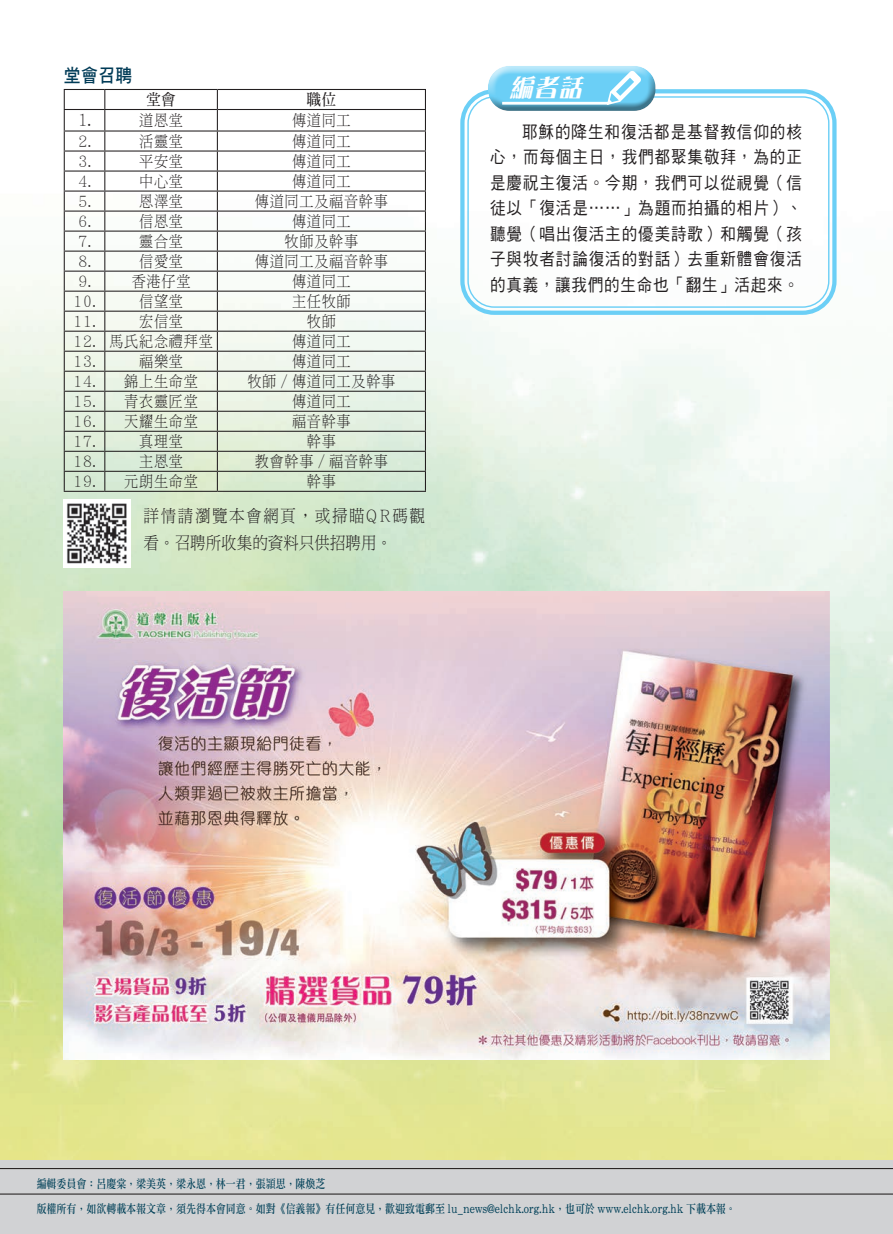
<style>
.page{position:relative;width:893px;height:1234px;background:#fff}
.page>*{position:absolute;margin:0;border:0;box-sizing:border-box;transform-origin:0 0}
.內文{font:italic 24px "DF Ya Song HK W9";color:#fff;scale:.95 1}
.sub-head{font:18.75px "DF Hei HK W7";color:#003b57;scale:.9 1}
.內文-2{font:17.25px/25.5px "DF Hei HK W5";letter-spacing:.06em;color:#231f20;text-align:justify;scale:.9 1}
.內文-3{font:17.25px/27px "DF Ming HK W3";letter-spacing:.105em;color:#231f20;scale:.9 1}
.內文-4{font:15.75px "DF Ming HK W3";letter-spacing:.05em;color:#231f20;scale:.9 1}
.內文-5{font:15.75px "DF Ming HK W7";color:#231f20;scale:.9 1}
.t1{font:12px "DF Li Song HK W5";color:#004058;scale:.83 1}
.s1{font-family:"DF Ming HK W7"}
</style>
<div class="page">
<img style="left:0;top:88px;width:893px;height:1072px">
<div style="left:0;top:1160px;width:893px;height:73px;background:#d1d2d4"></div>
<hr style="left:0;top:1167px;width:893px;height:1px;background:#231f20">
<hr style="left:0;top:1193px;width:893px;height:1px;background:#231f20">
<div style="left:465px;top:91px;width:367px;height:224px;background:#fff;border-radius:30px"></div>
<div style="left:460px;top:89px;width:377px;height:226px;border:4px solid #6bcff6;border-radius:32px"></div>
<div style="left:467px;top:96px;width:362px;height:212px;border:1px solid #6bcff6;border-radius:26px"></div>
<div style="left:487px;top:63px;width:170px;height:36px;background:#fff;opacity:.75"></div>
<div style="left:487px;top:71px;width:170px;height:40px;background:#231f20;opacity:.5"></div>
<svg style="left:607px;top:71px;width:34px;height:34px"></svg>
<hr style="left:502px;top:102px;width:107px;height:3px;background:#fff">
<img style="left:64px;top:591px;width:765px;height:468px">
<hr style="left:64px;top:89px;width:41px;height:1px;background:#231f20">
<hr style="left:105px;top:89px;width:112px;height:1px;background:#231f20">
<hr style="left:217px;top:89px;width:209px;height:1px;background:#231f20">
<hr style="left:64px;top:109px;width:41px;height:1px;background:#231f20">
<hr style="left:105px;top:109px;width:112px;height:1px;background:#231f20">
<hr style="left:217px;top:109px;width:209px;height:1px;background:#231f20">
<hr style="left:64px;top:130px;width:41px;height:1px;background:#231f20">
<hr style="left:105px;top:130px;width:112px;height:1px;background:#231f20">
<hr style="left:217px;top:130px;width:209px;height:1px;background:#231f20">
<hr style="left:64px;top:150px;width:41px;height:1px;background:#231f20">
<hr style="left:105px;top:150px;width:112px;height:1px;background:#231f20">
<hr style="left:217px;top:150px;width:209px;height:1px;background:#231f20">
<hr style="left:64px;top:170px;width:41px;height:1px;background:#231f20">
<hr style="left:105px;top:170px;width:112px;height:1px;background:#231f20">
<hr style="left:217px;top:170px;width:209px;height:1px;background:#231f20">
<hr style="left:64px;top:190px;width:41px;height:1px;background:#231f20">
<hr style="left:105px;top:190px;width:112px;height:1px;background:#231f20">
<hr style="left:217px;top:190px;width:209px;height:1px;background:#231f20">
<hr style="left:64px;top:210px;width:41px;height:1px;background:#231f20">
<hr style="left:105px;top:210px;width:112px;height:1px;background:#231f20">
<hr style="left:217px;top:210px;width:209px;height:1px;background:#231f20">
<hr style="left:64px;top:230px;width:41px;height:1px;background:#231f20">
<hr style="left:105px;top:230px;width:112px;height:1px;background:#231f20">
<hr style="left:217px;top:230px;width:209px;height:1px;background:#231f20">
<hr style="left:64px;top:250px;width:41px;height:1px;background:#231f20">
<hr style="left:105px;top:250px;width:112px;height:1px;background:#231f20">
<hr style="left:217px;top:250px;width:209px;height:1px;background:#231f20">
<hr style="left:64px;top:270px;width:41px;height:1px;background:#231f20">
<hr style="left:105px;top:270px;width:112px;height:1px;background:#231f20">
<hr style="left:217px;top:270px;width:209px;height:1px;background:#231f20">
<hr style="left:64px;top:290px;width:41px;height:1px;background:#231f20">
<hr style="left:105px;top:290px;width:112px;height:1px;background:#231f20">
<hr style="left:217px;top:290px;width:209px;height:1px;background:#231f20">
<hr style="left:64px;top:310px;width:41px;height:1px;background:#231f20">
<hr style="left:105px;top:310px;width:112px;height:1px;background:#231f20">
<hr style="left:217px;top:310px;width:209px;height:1px;background:#231f20">
<hr style="left:64px;top:330px;width:41px;height:1px;background:#231f20">
<hr style="left:105px;top:330px;width:112px;height:1px;background:#231f20">
<hr style="left:217px;top:330px;width:209px;height:1px;background:#231f20">
<hr style="left:64px;top:350px;width:41px;height:1px;background:#231f20">
<hr style="left:105px;top:350px;width:112px;height:1px;background:#231f20">
<hr style="left:217px;top:350px;width:209px;height:1px;background:#231f20">
<hr style="left:64px;top:370px;width:41px;height:1px;background:#231f20">
<hr style="left:105px;top:370px;width:112px;height:1px;background:#231f20">
<hr style="left:217px;top:370px;width:209px;height:1px;background:#231f20">
<hr style="left:64px;top:390px;width:41px;height:1px;background:#231f20">
<hr style="left:105px;top:390px;width:112px;height:1px;background:#231f20">
<hr style="left:217px;top:390px;width:209px;height:1px;background:#231f20">
<hr style="left:64px;top:410px;width:41px;height:1px;background:#231f20">
<hr style="left:105px;top:410px;width:112px;height:1px;background:#231f20">
<hr style="left:217px;top:410px;width:209px;height:1px;background:#231f20">
<hr style="left:64px;top:430px;width:41px;height:1px;background:#231f20">
<hr style="left:105px;top:430px;width:112px;height:1px;background:#231f20">
<hr style="left:217px;top:430px;width:209px;height:1px;background:#231f20">
<hr style="left:64px;top:450px;width:41px;height:1px;background:#231f20">
<hr style="left:105px;top:450px;width:112px;height:1px;background:#231f20">
<hr style="left:217px;top:450px;width:209px;height:1px;background:#231f20">
<hr style="left:64px;top:470px;width:41px;height:1px;background:#231f20">
<svg style="left:64px;top:90px;width:1px;height:400px"></svg>
<hr style="left:105px;top:470px;width:112px;height:1px;background:#231f20">
<svg style="left:104px;top:90px;width:1px;height:400px"></svg>
<hr style="left:217px;top:470px;width:209px;height:1px;background:#231f20">
<svg style="left:217px;top:90px;width:1px;height:400px"></svg>
<svg style="left:425px;top:90px;width:1px;height:400px"></svg>
<hr style="left:64px;top:490px;width:41px;height:1px;background:#231f20">
<hr style="left:105px;top:490px;width:112px;height:1px;background:#231f20">
<hr style="left:217px;top:490px;width:209px;height:1px;background:#231f20">
<img style="left:64px;top:500px;width:67px;height:67px">
<p class="sub-head" style="left:64px;top:65px;width:78px">堂會召聘</p>
<p class="內文-5" style="left:147px;top:91px;width:34px">堂會</p>
<p class="內文-5" style="left:307px;top:91px;width:34px">職位</p>
<p class="內文-3" style="left:78px;top:106px;width:16px">1.</p>
<p class="內文-4" style="left:139px;top:112px;width:50px">道恩堂</p>
<p class="內文-4" style="left:292px;top:112px;width:67px">傳道同工</p>
<p class="內文-4" style="left:78px;top:132px;width:15px">2.</p>
<p class="內文-4" style="left:139px;top:132px;width:50px">活靈堂</p>
<p class="內文-4" style="left:292px;top:132px;width:67px">傳道同工</p>
<p class="內文-4" style="left:78px;top:152px;width:15px">3.</p>
<p class="內文-4" style="left:139px;top:152px;width:50px">平安堂</p>
<p class="內文-4" style="left:292px;top:152px;width:67px">傳道同工</p>
<p class="內文-4" style="left:78px;top:172px;width:15px">4.</p>
<p class="內文-4" style="left:139px;top:172px;width:50px">中心堂</p>
<p class="內文-4" style="left:292px;top:172px;width:67px">傳道同工</p>
<p class="內文-4" style="left:78px;top:192px;width:15px">5.</p>
<p class="內文-4" style="left:139px;top:192px;width:50px">恩澤堂</p>
<p class="內文-4" style="left:255px;top:192px;width:150px">傳道同工及福音幹事</p>
<p class="內文-4" style="left:78px;top:212px;width:15px">6.</p>
<p class="內文-4" style="left:139px;top:212px;width:50px">信恩堂</p>
<p class="內文-4" style="left:292px;top:212px;width:67px">傳道同工</p>
<p class="內文-4" style="left:78px;top:232px;width:15px">7.</p>
<p class="內文-4" style="left:139px;top:232px;width:50px">靈合堂</p>
<p class="內文-4" style="left:285px;top:232px;width:83px">牧師及幹事</p>
<p class="內文-4" style="left:78px;top:252px;width:15px">8.</p>
<p class="內文-4" style="left:139px;top:252px;width:50px">信愛堂</p>
<p class="內文-4" style="left:255px;top:252px;width:150px">傳道同工及福音幹事</p>
<p class="內文-4" style="left:78px;top:272px;width:15px">9.</p>
<p class="內文-4" style="left:132px;top:272px;width:67px">香港仔堂</p>
<p class="內文-4" style="left:292px;top:272px;width:67px">傳道同工</p>
<p class="內文-4" style="left:74px;top:292px;width:26px">10.</p>
<p class="內文-4" style="left:139px;top:292px;width:50px">信望堂</p>
<p class="內文-4" style="left:292px;top:292px;width:67px">主任牧師</p>
<p class="內文-4" style="left:74px;top:312px;width:26px">11.</p>
<p class="內文-4" style="left:139px;top:312px;width:50px">宏信堂</p>
<p class="內文-4" style="left:307px;top:312px;width:34px">牧師</p>
<p class="內文-4" style="left:74px;top:332px;width:26px">12.</p>
<p class="內文-4" style="left:109px;top:332px;width:116px">馬氏紀念禮拜堂</p>
<p class="內文-4" style="left:292px;top:332px;width:67px">傳道同工</p>
<p class="內文-4" style="left:74px;top:352px;width:26px">13.</p>
<p class="內文-4" style="left:139px;top:352px;width:50px">福樂堂</p>
<p class="內文-4" style="left:292px;top:352px;width:67px">傳道同工</p>
<p class="內文-4" style="left:74px;top:372px;width:26px">14.</p>
<p class="內文-4" style="left:124px;top:372px;width:83px">錦上生命堂</p>
<p class="內文-4" style="left:247px;top:372px;width:166px">牧師／傳道同工及幹事</p>
<p class="內文-4" style="left:74px;top:392px;width:26px">15.</p>
<p class="內文-4" style="left:124px;top:392px;width:83px">青衣靈匠堂</p>
<p class="內文-4" style="left:292px;top:392px;width:67px">傳道同工</p>
<p class="內文-4" style="left:74px;top:412px;width:26px">16.</p>
<p class="內文-4" style="left:124px;top:412px;width:83px">天耀生命堂</p>
<p class="內文-4" style="left:292px;top:412px;width:67px">福音幹事</p>
<p class="內文-4" style="left:74px;top:432px;width:26px">17.</p>
<p class="內文-4" style="left:139px;top:432px;width:50px">真理堂</p>
<p class="內文-4" style="left:307px;top:432px;width:34px">幹事</p>
<p class="內文-4" style="left:74px;top:452px;width:26px">18.</p>
<p class="內文-4" style="left:139px;top:452px;width:50px">主恩堂</p>
<p class="內文-4" style="left:255px;top:452px;width:150px">教會幹事／福音幹事</p>
<p class="內文-4" style="left:74px;top:472px;width:26px">19.</p>
<p class="內文-4" style="left:124px;top:472px;width:83px">元朗生命堂</p>
<p class="內文-4" style="left:307px;top:472px;width:34px">幹事</p>
<p class="內文-3" style="left:144px;top:502px;width:314px">詳情請瀏覽本會網頁，或掃瞄QR碼觀看。召聘所收集的資料只供招聘用。</p>
<p class="內文" style="left:510px;top:74px;width:83px">編者話</p>
<p class="內文-2" style="left:490px;top:119px;width:348px;text-indent:32px">耶穌的降生和復活都是基督教信仰的核心，而每個主日，我們都聚集敬拜，為的正是慶祝主復活。今期，我們可以從視覺（信徒以「復活是⋯⋯」為題而拍攝的相片）、聽覺（唱出復活主的優美詩歌）和觸覺（孩子與牧者討論復活的對話）去重新體會復活的真義，讓我們的生命也「翻生」活起來。</p>
<p class="t1" style="left:37px;top:1176px;width:349px">編輯委員會：呂慶棠，梁美英，梁永恩，林一君，張<span class="s1">頴</span>思，陳煥芝</p>
<p class="t1" style="left:37px;top:1202px;width:844px">版權所有，如欲轉載本報文章，須先得本會同意。如對《信義報》有任何意見，歡迎致電郵至 lu_news@elchk.org.hk，也可於 www.elchk.org.hk 下載本報。</p>
</div>
